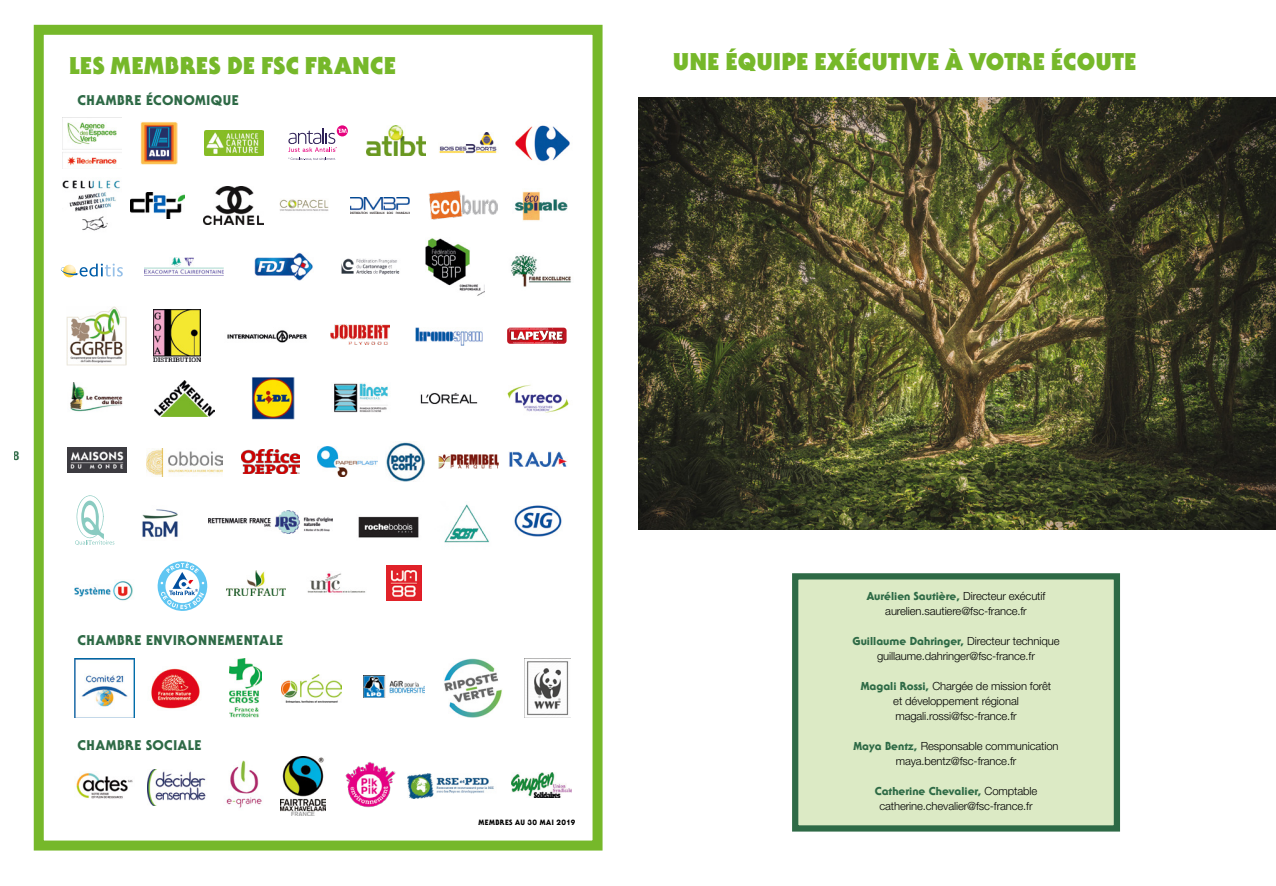
<style>
.page{position:relative;width:1276px;height:886px;background:#fff}
.page>*{position:absolute;margin:0;border:0;box-sizing:border-box;transform-origin:0 0}
.t1{font:900 23.75px "Serif Gothic Std";letter-spacing:.025em;color:#76b82a}
.t2{font:800 13.75px "Serif Gothic Std";letter-spacing:.04em;color:#2e6a46}
.t3{font:700 condensed 12.5px "Helvetica Neue LT Std";color:#2e6a46}
.t4{font:300 11.25px/15px "Helvetica Neue LT Std";letter-spacing:-.01em;color:#000;text-align:center}
.t5{font:800 11.25px "Serif Gothic Std";color:#2e6a46}
.t6{font:800 7.5px "Serif Gothic Std";letter-spacing:.06em;color:#000}
.s1{font-family:"Helvetica Neue LT Std";font-weight:300;color:#000}
.s2{font-family:"Serif Gothic Std";font-weight:800;color:#2e6a46}
</style>
<div class="page">
<svg style="left:33px;top:24px;width:570px;height:827px"></svg>
<img style="left:75px;top:659px;width:59px;height:59px">
<img style="left:215px;top:756px;width:59px;height:59px">
<img style="left:147px;top:666px;width:60px;height:45px">
<img style="left:75px;top:772px;width:59px;height:27px">
<img style="left:229px;top:659px;width:32px;height:59px">
<img style="left:280px;top:757px;width:45px;height:59px">
<img style="left:282px;top:675px;width:59px;height:27px">
<img style="left:443px;top:659px;width:59px;height:59px">
<img style="left:512px;top:772px;width:59px;height:25px">
<img style="left:204px;top:131px;width:60px;height:24px">
<img style="left:62px;top:117px;width:60px;height:51px">
<svg style="left:337px;top:125px;width:11px;height:11px"></svg>
<svg style="left:288px;top:129px;width:58px;height:23px"></svg>
<svg style="left:288px;top:158px;width:48px;height:3px"></svg>
<img style="left:366px;top:126px;width:60px;height:29px">
<img style="left:439px;top:133px;width:59px;height:20px">
<img style="left:274px;top:189px;width:60px;height:33px">
<img style="left:513px;top:121px;width:59px;height:44px">
<img style="left:62px;top:178px;width:60px;height:55px">
<img style="left:204px;top:186px;width:59px;height:38px">
<img style="left:145px;top:257px;width:79px;height:19px">
<img style="left:350px;top:197px;width:60px;height:16px">
<img style="left:254px;top:253px;width:60px;height:28px">
<img style="left:341px;top:259px;width:59px;height:16px">
<img style="left:67px;top:306px;width:59px;height:59px">
<img style="left:153px;top:309px;width:48px;height:53px">
<img style="left:330px;top:325px;width:59px;height:19px">
<img style="left:331px;top:382px;width:59px;height:32px">
<img style="left:419px;top:391px;width:59px;height:14px">
<svg style="left:507px;top:328px;width:59px;height:16px"></svg>
<img style="left:68px;top:382px;width:57px;height:32px">
<img style="left:155px;top:380px;width:59px;height:36px">
<img style="left:67px;top:448px;width:59px;height:24px">
<img style="left:318px;top:447px;width:59px;height:29px">
<img style="left:385px;top:442px;width:40px;height:39px">
<img style="left:508px;top:451px;width:60px;height:17px">
<img style="left:508px;top:502px;width:60px;height:42px">
<img style="left:69px;top:579px;width:68px;height:23px">
<svg style="left:158px;top:561px;width:49px;height:50px"></svg>
<img style="left:307px;top:572px;width:59px;height:22px">
<img style="left:386px;top:565px;width:35px;height:36px">
<img style="left:513px;top:188px;width:59px;height:34px">
<img style="left:426px;top:237px;width:59px;height:59px">
<img style="left:225px;top:317px;width:85px;height:37px">
<img style="left:439px;top:454px;width:59px;height:15px">
<img style="left:435px;top:502px;width:62px;height:48px">
<img style="left:226px;top:570px;width:59px;height:26px">
<img style="left:524px;top:659px;width:47px;height:59px">
<img style="left:364px;top:676px;width:61px;height:21px">
<img style="left:147px;top:770px;width:61px;height:35px">
<img style="left:141px;top:121px;width:36px;height:44px">
<img style="left:251px;top:376px;width:43px;height:44px">
<svg style="left:75px;top:495px;width:39px;height:50px"></svg>
<img style="left:507px;top:248px;width:66px;height:43px">
<img style="left:415px;top:327px;width:67px;height:18px">
<img style="left:132px;top:500px;width:56px;height:45px">
<svg style="left:61px;top:264px;width:62px;height:13px"></svg>
<img style="left:130px;top:192px;width:54px;height:26px">
<img style="left:427px;top:191px;width:70px;height:29px">
<img style="left:146px;top:448px;width:76px;height:29px">
<img style="left:341px;top:755px;width:57px;height:57px">
<img style="left:352px;top:505px;width:74px;height:44px">
<img style="left:209px;top:511px;width:123px;height:22px">
<img style="left:407px;top:773px;width:89px;height:26px">
<div style="left:795px;top:576px;width:322px;height:252px;background:#dceac5"></div>
<div style="left:792px;top:573px;width:328px;height:258px;border:6px solid #2e6a46"></div>
<img style="left:498px;top:370px;width:80px;height:57px">
<img style="left:241px;top:449px;width:59px;height:25px">
<img style="left:638px;top:97px;width:638px;height:433px">
<h1 class="t1" style="left:69px;top:50px;width:328px">LES MEMBRES DE FSC FRANCE</h1>
<p class="t2" style="left:78px;top:92px;width:162px">CHAMBRE ÉCONOMIQUE</p>
<h1 class="t1" style="left:673px;top:46px;width:465px">UNE ÉQUIPE EXÉCUTIVE À VOTRE ÉCOUTE</h1>
<p class="t3" style="left:14px;top:448px;width:8px">8</p>
<p class="t2" style="left:78px;top:632px;width:207px">CHAMBRE ENVIRONNEMENTALE</p>
<p class="t2" style="left:78px;top:737px;width:125px">CHAMBRE SOCIALE</p>
<p class="t6" style="left:478px;top:818px;width:98px">MEMBRES AU 30 MAI 2019</p>
<p class="t5" style="left:866px;top:589px;width:180px">Aurélien Sautière, <span class="s1">Directeur exécutif</span></p>
<p class="t4" style="left:885px;top:603px;width:143px">aurelien.sautiere@fsc-france.fr</p>
<p class="t5" style="left:852px;top:634px;width:208px">Guillaume Dahringer, <span class="s1">Directeur technique</span></p>
<p class="t4" style="left:877px;top:648px;width:159px">guillaume.dahringer@fsc-france.fr</p>
<p class="t4" style="left:861px;top:678px;width:192px"><span class="s2">Magali Rossi,</span> Chargée de mission forêt et développement régional magali.rossi@fsc-france.fr</p>
<p class="t4" style="left:853px;top:738px;width:207px"><span class="s2">Maya Bentz,</span> Responsable communication maya.bentz@fsc-france.fr</p>
<p class="t5" style="left:875px;top:784px;width:164px">Catherine Chevalier, <span class="s1">Comptable</span></p>
<p class="t4" style="left:879px;top:798px;width:155px">catherine.chevalier@fsc-france.fr</p>
</div>
